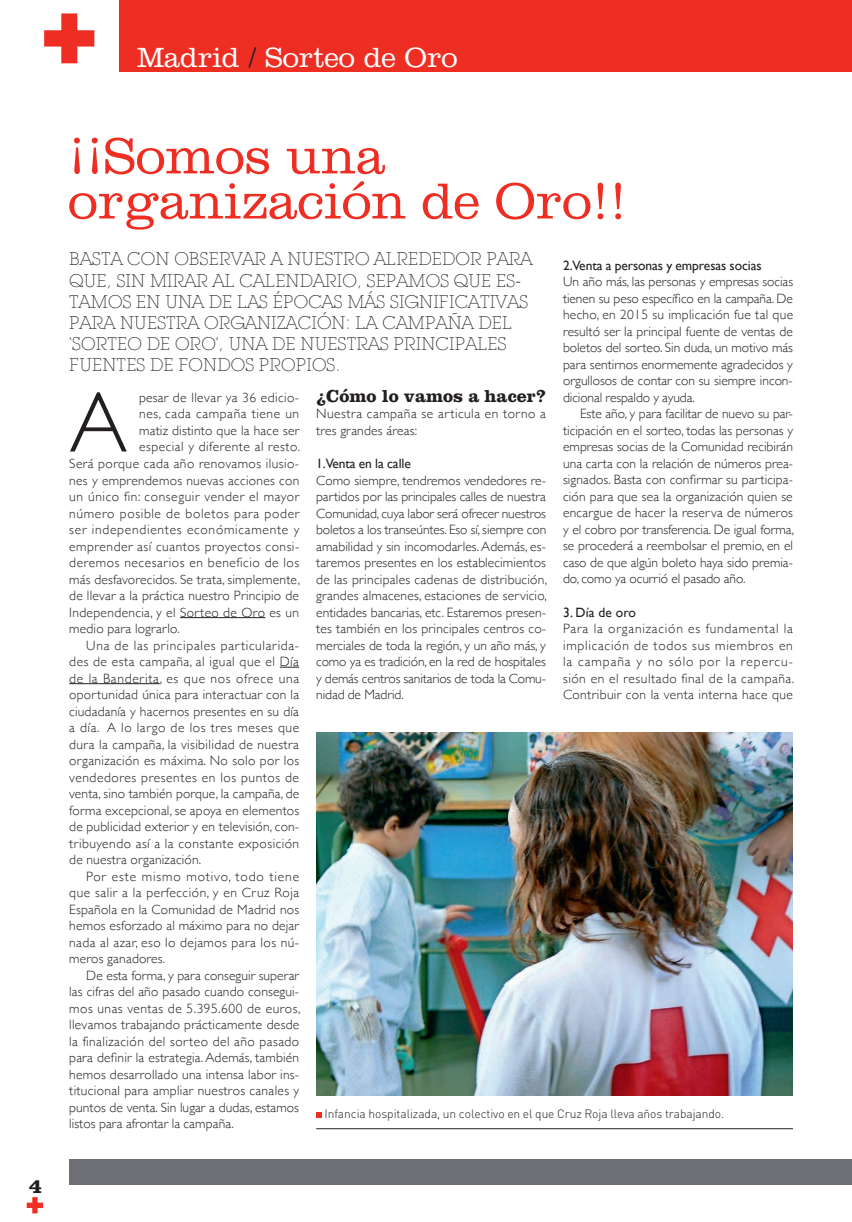
<style>
.page{position:relative;width:852px;height:1222px;background:#fff}
.page>*{position:absolute;margin:0;border:0;box-sizing:border-box;transform-origin:0 0}
.t1{font:300 86.1px "Gill Sans";color:#231f20}
.t2{font:300 52.5px/45px "Clarendon";letter-spacing:.005em;color:#ee2e22}
.t3{font:300 28.8px "Clarendon";color:#fff}
.t4{font:700 21px "Clarendon";color:#231f20}
.t5{font:300 18px/21px "Lubalin Graph IT Cby BT Xtra";letter-spacing:.005em;color:#231f20}
.t6{font:700 18px "Clarendon";letter-spacing:.005em;color:#231f20}
.t7{font:300 13.5px/16.5px "Gill Sans";letter-spacing:.02em;color:#231f20;text-align:justify}
.t8{font:300 13.5px "Gill Sans";letter-spacing:.04em;color:#231f20}
.t9{font:300 13.5px "Gill Sans";letter-spacing:.045em;color:#231f20}
.t10{font:300 13.5px "Gill Sans";letter-spacing:.05em;color:#231f20}
.t11{font:300 13.5px "Gill Sans";letter-spacing:.055em;color:#231f20}
.t12{font:13.5px "Gill Sans";letter-spacing:-.005em;color:#231f20}
.t13{font:300 13.5px "Gill Sans";letter-spacing:.065em;color:#231f20}
.t14{font:300 12px "DIN";letter-spacing:-.005em;color:#231f20}
.s1{color:#231f20}
</style>
<div class="page">
<svg style="left:27px;top:1197px;width:16px;height:16px"></svg>
<svg style="left:44px;top:13px;width:50px;height:50px"></svg>
<div style="left:119px;top:0;width:732px;height:72px;background:#ee2e22"></div>
<div style="left:69px;top:1159px;width:782px;height:25px;background:#6d6f74"></div>
<hr style="left:180px;top:617px;width:85px;height:1px;background:#231f20">
<svg style="left:279px;top:666px;width:20px;height:1px"></svg>
<hr style="left:69px;top:683px;width:91px;height:1px;background:#231f20">
<hr style="left:316px;top:1128px;width:476px;height:1px;background:#231f20">
<svg style="left:316px;top:1112px;width:5px;height:5px"></svg>
<img style="left:316px;top:732px;width:476px;height:363px">
<h3 class="t3" style="left:137px;top:40px;width:322px">Madrid <span class="s1">/</span> Sorteo de Oro</h3>
<h3 class="t4" style="left:29px;top:1172px;width:14px">4</h3>
<h2 class="t2" style="left:68px;top:132px;width:560px">¡¡Somos una organización de Oro!!</h2>
<p class="t5" style="left:69px;top:248px;width:464px">BASTA CON OBSERVAR A NUESTRO ALREDEDOR PARA QUE, SIN MIRAR AL CALENDARIO, SEPAMOS QUE ES-TAMOS EN UNA DE LAS ÉPOCAS MÁS SIGNIFICATIVAS PARA NUESTRA ORGANIZACIÓN: LA CAMPAÑA DEL ‘SORTEO DE ORO’, UNA DE NUESTRAS PRINCIPALES FUENTES DE FONDOS PROPIOS.</p>
<h1 class="t1" style="left:70px;top:355px;width:59px">A</h1>
<p class="t7" style="left:139px;top:388px;width:161px">pesar de llevar ya 36 edicio-</p>
<p class="t12" style="left:562px;top:257px;width:200px">2.Venta a personas y empresas socias</p>
<p class="t7" style="left:562px;top:273px;width:231px">Un año más, las personas y empresas socias tienen su peso específico en la campaña. De hecho, en 2015 su implicación fue tal que resultó ser la principal fuente de ventas de boletos del sorteo. Sin duda, un motivo más para sentirnos enormemente agradecidos y orgullosos de contar con su siempre incon&shy;dicional respaldo y ayuda.</p>
<p class="t7" style="left:562px;top:405px;width:232px;text-indent:17px">Este año, y para facilitar de nuevo su par&shy;ticipación en el sorteo, todas las personas y empresas socias de la Comunidad recibirán una carta con la relación de números prea&shy;signados. Basta con confirmar su participa&shy;ción para que sea la organización quien se encargue de hacer la reserva de números y el cobro por transferencia. De igual forma, se procederá a reembolsar el premio, en el caso de que algún boleto haya sido premia&shy;do, como ya ocurrió el pasado año.</p>
<p class="t12" style="left:562px;top:604px;width:74px">3. Día de oro</p>
<p class="t7" style="left:562px;top:619px;width:232px">Para la organización es fundamental la implicación de todos sus miembros en la campaña y no sólo por la repercu&shy;sión en el resultado final de la campaña.<br>Contribuir con la venta interna hace que</p>
<h3 class="t6" style="left:316px;top:385px;width:231px">¿Cómo lo vamos a hacer?</h3>
<p class="t7" style="left:316px;top:405px;width:231px">Nuestra campaña se articula en torno a tres grandes áreas:</p>
<p class="t12" style="left:316px;top:455px;width:96px">1.Venta en la calle</p>
<p class="t7" style="left:316px;top:471px;width:232px">Como siempre, tendremos vendedores re&shy;partidos por las principales calles de nuestra Comunidad, cuya labor será ofrecer nuestros boletos a los transeúntes. Eso sí, siempre con amabilidad y sin incomodarles. Además, es&shy;taremos presentes en los establecimientos de las principales cadenas de distribución, grandes almacenes, estaciones de servicio, entidades bancarias, etc. Estaremos presen&shy;tes también en los principales centros co&shy;merciales de toda la región, y un año más, y como ya es tradición, en la red de hospitales y demás centros sanitarios de toda la Comu&shy;nidad de Madrid.</p>
<p class="t9" style="left:139px;top:403px;width:161px">nes, cada campaña tiene un</p>
<p class="t7" style="left:139px;top:421px;width:161px">matiz distinto que la hace ser</p>
<p class="t7" style="left:139px;top:438px;width:162px">especial y diferente al resto.</p>
<p class="t7" style="left:69px;top:454px;width:231px">Será porque cada año renovamos ilusio-</p>
<p class="t7" style="left:69px;top:471px;width:231px">nes y emprendemos nuevas acciones con</p>
<p class="t9" style="left:69px;top:486px;width:231px">un único fin: conseguir vender el mayor</p>
<p class="t10" style="left:69px;top:502px;width:231px">número posible de boletos para poder</p>
<p class="t11" style="left:69px;top:519px;width:231px">ser independientes económicamente y</p>
<p class="t7" style="left:69px;top:537px;width:231px">emprender así cuantos proyectos consi-</p>
<p class="t8" style="left:69px;top:552px;width:231px">deremos necesarios en beneficio de los</p>
<p class="t7" style="left:69px;top:570px;width:232px">más desfavorecidos. Se trata, simplemente,</p>
<p class="t7" style="left:69px;top:586px;width:231px">de llevar a la práctica nuestro Principio de</p>
<p class="t7" style="left:69px;top:603px;width:231px">Independencia, y el Sorteo de Oro es un</p>
<p class="t7" style="left:69px;top:619px;width:112px">medio para lograrlo.</p>
<p class="t10" style="left:86px;top:634px;width:214px">Una de las principales particularida-</p>
<p class="t8" style="left:69px;top:651px;width:231px">des de esta campaña, al igual que el Día</p>
<p class="t11" style="left:69px;top:667px;width:231px">de la Banderita, es que nos ofrece una</p>
<p class="t7" style="left:69px;top:685px;width:231px">oportunidad única para interactuar con la</p>
<p class="t7" style="left:69px;top:702px;width:231px">ciudadanía y hacernos presentes en su día</p>
<p class="t9" style="left:69px;top:717px;width:231px">a día. A lo largo de los tres meses que</p>
<p class="t7" style="left:69px;top:735px;width:231px">dura la campaña, la visibilidad de nuestra</p>
<p class="t7" style="left:69px;top:751px;width:231px">organización es máxima. No solo por los</p>
<p class="t8" style="left:69px;top:766px;width:231px">vendedores presentes en los puntos de</p>
<p class="t7" style="left:69px;top:784px;width:231px">venta, sino también porque, la campaña, de</p>
<p class="t7" style="left:69px;top:801px;width:231px">forma excepcional, se apoya en elementos</p>
<p class="t7" style="left:69px;top:817px;width:231px">de publicidad exterior y en televisión, con-</p>
<p class="t7" style="left:69px;top:834px;width:231px">tribuyendo así a la constante exposición</p>
<p class="t7" style="left:69px;top:850px;width:133px">de nuestra organización.</p>
<p class="t13" style="left:86px;top:865px;width:214px">Por este mismo motivo, todo tiene</p>
<p class="t8" style="left:69px;top:882px;width:231px">que salir a la perfección, y en Cruz Roja</p>
<p class="t7" style="left:69px;top:900px;width:231px">Española en la Comunidad de Madrid nos</p>
<p class="t7" style="left:69px;top:916px;width:231px">hemos esforzado al máximo para no dejar</p>
<p class="t7" style="left:69px;top:933px;width:231px">nada al azar, eso lo dejamos para los nú-</p>
<p class="t7" style="left:69px;top:949px;width:97px">meros ganadores.</p>
<p class="t7" style="left:86px;top:966px;width:214px">De esta forma, y para conseguir superar</p>
<p class="t7" style="left:69px;top:982px;width:231px">las cifras del año pasado cuando consegui-</p>
<p class="t7" style="left:69px;top:999px;width:232px">mos unas ventas de 5.395.600 de euros,</p>
<p class="t7" style="left:69px;top:1015px;width:231px">llevamos trabajando prácticamente desde</p>
<p class="t7" style="left:69px;top:1032px;width:231px">la finalización del sorteo del año pasado</p>
<p class="t7" style="left:69px;top:1048px;width:231px">para definir la estrategia. Además, también</p>
<p class="t7" style="left:69px;top:1065px;width:231px">hemos desarrollado una intensa labor ins-</p>
<p class="t7" style="left:69px;top:1081px;width:231px">titucional para ampliar nuestros canales y</p>
<p class="t7" style="left:69px;top:1098px;width:231px">puntos de venta. Sin lugar a dudas, estamos</p>
<p class="t7" style="left:69px;top:1114px;width:166px">listos para afrontar la campaña.</p>
<p class="t14" style="left:324px;top:1109px;width:401px">Infancia hospitalizada, un colectivo en el que Cruz Roja lleva años trabajando.</p>
</div>
